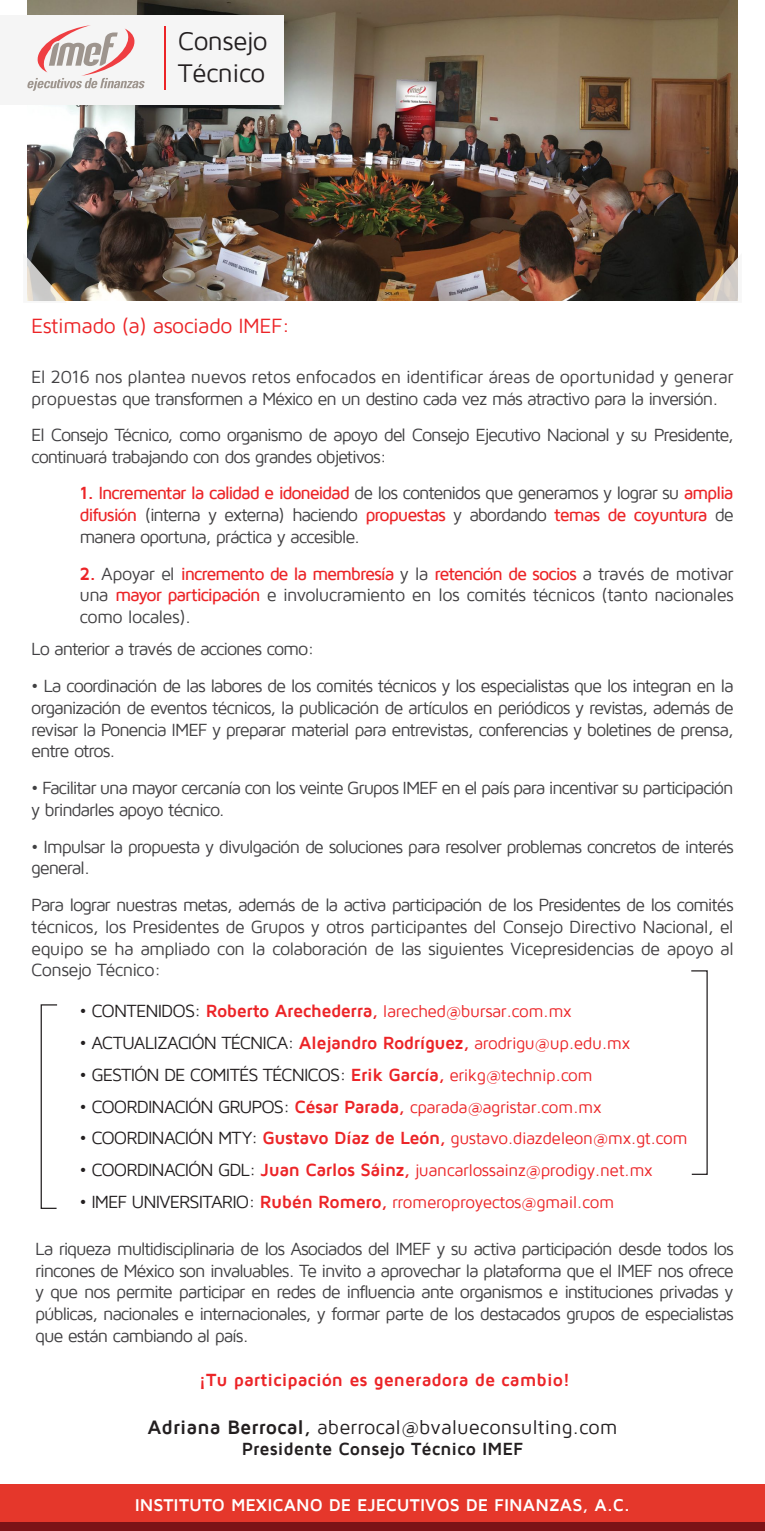
<style>
.page{position:relative;width:765px;height:1531px;background:#fff}
.page>*{position:absolute;margin:0;border:0;box-sizing:border-box;transform-origin:0 0}
.t1{font:26.25px/31.5px "Maven Pro";letter-spacing:-.025em;color:#231f20}
.t2{font:21.25px "Maven Pro";letter-spacing:-.025em;color:#ec2427}
.t3{font:20px "Maven Pro";color:#231f20}
.t4{font:18.12px/21.8px "Maven Pro";letter-spacing:-.06em;color:#414042;text-align:justify}
.t5{font:18.12px/21.8px "Maven Pro";letter-spacing:-.035em;color:#414042}
.t6{font:18.12px "Maven Pro";letter-spacing:-.055em;color:#231f20}
.t7{font:700 18.12px "Maven Pro";color:#ec2427}
.t8{font:700 18.12px "Maven Pro";color:#231f20}
.t9{font:700 17.62px "Maven Pro";color:#fff}
.t10{font:17.12px "Maven Pro";letter-spacing:-.025em;color:#ec2427}
.s1{font-weight:700;color:#ec2427}
.s2{font-weight:500;color:#ec2427}
.s3{font-size:18.12px;color:#231f20}
.s4{font-weight:700;font-size:18.12px}
.s5{font-size:17.12px;color:#ec2427}
.s6{font-weight:700}
</style>
<div class="page">
<img style="left:27px;top:0;width:711px;height:301px">
<div style="left:0;top:1484px;width:765px;height:47px;background:#e5372b"></div>
<svg style="left:40px;top:1004px;width:18px;height:205px"></svg>
<svg style="left:691px;top:970px;width:17px;height:205px"></svg>
<div style="left:0;top:15px;width:284px;height:89px;background:#f5f5f5"></div>
<hr style="left:164px;top:27px;width:2px;height:63px;background:#ec2427">
<svg style="left:27px;top:25px;width:118px;height:66px"></svg>
<svg style="left:698px;top:253px;width:40px;height:48px;background:#8d7866"></svg>
<svg style="left:27px;top:253px;width:40px;height:48px;background:#7a7771"></svg>
<div style="left:0;top:1523px;width:765px;height:8px;background:#7c1317"></div>
<h1 class="t1" style="left:178px;top:26px;width:91px">Consejo<br>Técnico</h1>
<p class="t2" style="left:31px;top:315px;width:260px">Estimado (a) asociado IMEF:</p>
<p class="t5" style="left:31px;top:366px;width:704px">El 2016 nos plantea nuevos retos enfocados en identificar áreas de oportunidad y generar propuestas que transformen a México en un destino cada vez más atractivo para la inversión.</p>
<p class="t4" style="left:31px;top:424px;width:704px">El Consejo Técnico, como organismo de apoyo del Consejo Ejecutivo Nacional y su Presidente, continuará trabajando con dos grandes objetivos:</p>
<p class="t4" style="left:80px;top:482px;width:656px"><span class="s1">1.</span> <span class="s2">Incrementar la calidad e idoneidad</span> de los contenidos que generamos y lograr su <span class="s2">amplia difusión</span> (interna y externa) haciendo <span class="s2">propuestas</span> y abordando <span class="s2">temas de coyuntura</span> de manera oportuna, práctica y accesible.</p>
<p class="t4" style="left:80px;top:563px;width:656px"><span class="s1">2.</span> Apoyar el <span class="s2">incremento de la membresía</span> y la <span class="s2">retención de socios</span> a través de motivar una <span class="s2">mayor participación</span> e involucramiento en los comités técnicos (tanto nacionales como locales).</p>
<p class="t4" style="left:31px;top:638px;width:285px">Lo anterior a través de acciones como:</p>
<p class="t4" style="left:31px;top:675px;width:704px">• La coordinación de las labores de los comités técnicos y los especialistas que los integran en la organización de eventos técnicos, la publicación de artículos en periódicos y revistas, además de revisar la Ponencia IMEF y preparar material para entrevistas, conferencias y boletines de prensa, entre otros.</p>
<p class="t4" style="left:31px;top:777px;width:704px">• Facilitar una mayor cercanía con los veinte Grupos IMEF en el país para incentivar su participación y brindarles apoyo técnico.</p>
<p class="t4" style="left:31px;top:836px;width:704px">• Impulsar la propuesta y divulgación de soluciones para resolver problemas concretos de interés general.</p>
<p class="t4" style="left:31px;top:894px;width:704px">Para lograr nuestras metas, además de la activa participación de los Presidentes de los comités técnicos, los Presidentes de Grupos y otros participantes del Consejo Directivo Nacional, el equipo se ha ampliado con la colaboración de las siguientes Vicepresidencias de apoyo al Consejo Técnico:</p>
<p class="t10" style="left:80px;top:1002px;width:494px"><span class="s3">• CONTENIDOS:</span> <span class="s4">Roberto Arechederra,</span> lareched@bursar.com.mx</p>
<p class="t6" style="left:80px;top:1033px;width:552px">• ACTUALIZACIÓN TÉCNICA: <span class="s1">Alejandro Rodríguez,</span> <span class="s5">arodrigu@up.edu.mx</span></p>
<p class="t6" style="left:80px;top:1065px;width:515px">• GESTIÓN DE COMITÉS TÉCNICOS: <span class="s1">Erik García,</span> <span class="s5">erikg@technip.com</span></p>
<p class="t10" style="left:80px;top:1098px;width:524px"><span class="s3">• COORDINACIÓN GRUPOS:</span> <span class="s4">César Parada,</span> cparada@agristar.com.mx</p>
<p class="t10" style="left:80px;top:1129px;width:610px"><span class="s3">• COORDINACIÓN MTY:</span> <span class="s4">Gustavo Díaz de León,</span> gustavo.diazdeleon@mx.gt.com</p>
<p class="t10" style="left:80px;top:1161px;width:575px"><span class="s3">• COORDINACIÓN GDL:</span> <span class="s4">Juan Carlos Sáinz,</span> juancarlossainz@prodigy.net.mx</p>
<p class="t10" style="left:80px;top:1193px;width:536px"><span class="s3">• IMEF UNIVERSITARIO:</span> <span class="s4">Rubén Romero,</span> rromeroproyectos@gmail.com</p>
<p class="t4" style="left:35px;top:1238px;width:700px">La riqueza multidisciplinaria de los Asociados del IMEF y su activa participación desde todos los rincones de México son invaluables. Te invito a aprovechar la plataforma que el IMEF nos ofrece y que nos permite participar en redes de influencia ante organismos e instituciones privadas y públicas, nacionales e internacionales, y formar parte de los destacados grupos de especialistas que están cambiando al país.</p>
<p class="t7" style="left:199px;top:1370px;width:373px">¡Tu participación es generadora de cambio!</p>
<p class="t3" style="left:148px;top:1416px;width:472px"><span class="s6">Adriana Berrocal,</span> aberrocal@bvalueconsulting.com</p>
<p class="t8" style="left:242px;top:1439px;width:283px">Presidente Consejo Técnico IMEF</p>
<p class="t9" style="left:135px;top:1496px;width:497px">INSTITUTO MEXICANO DE EJECUTIVOS DE FINANZAS, A.C.</p>
</div>
